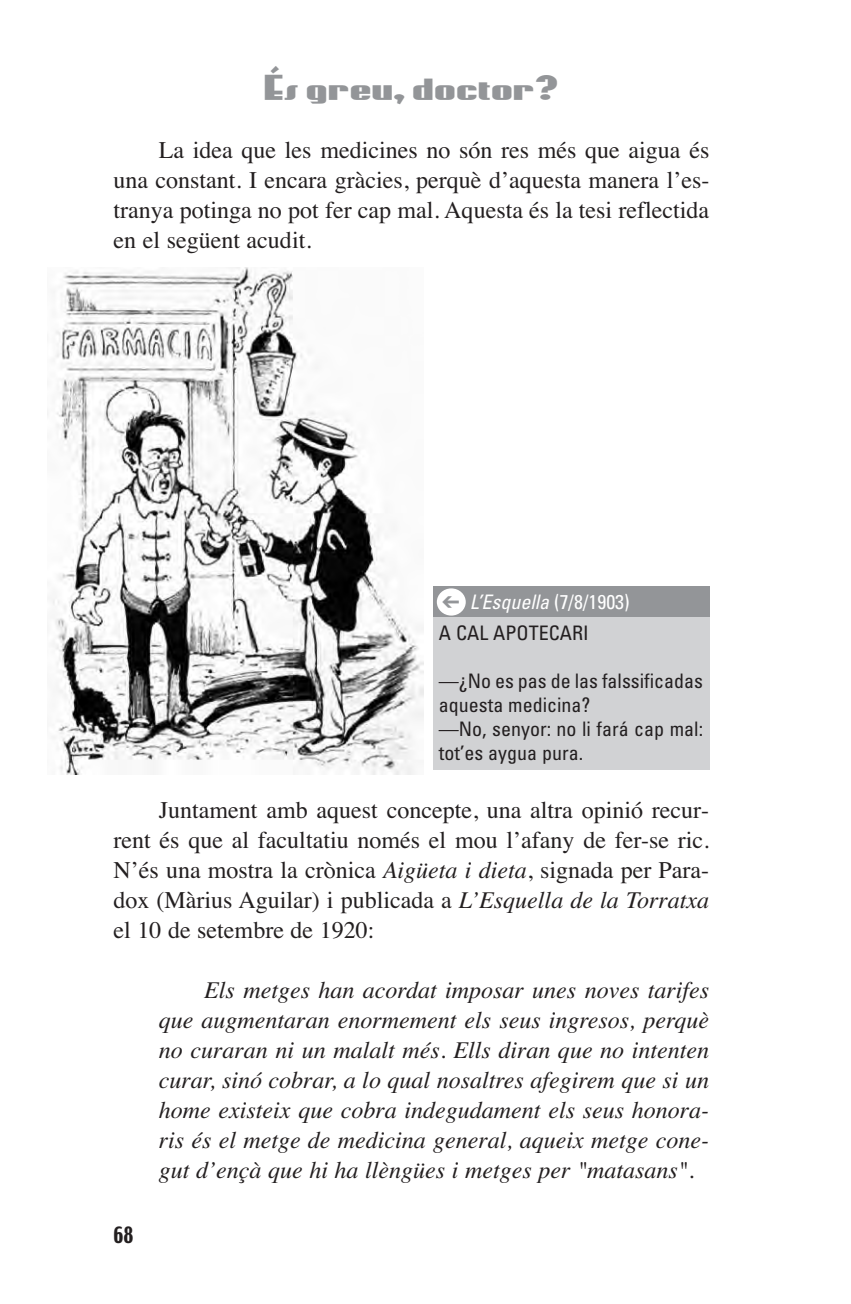
<style>
.page{position:relative;width:851px;height:1304px;background:#fff}
.page>*{position:absolute;margin:0;border:0;box-sizing:border-box;transform-origin:0 0}
.t1{font:36px "Coaster Poster";letter-spacing:.025em;color:#939598}
.t2{font:24px/30px "Times";color:#231f20;text-align:justify}
.t3{font:italic 24px/30px "Times";color:#231f20;text-align:justify}
.t4{font:condensed 20px/24px "Univers";color:#231f20}
.t5{font:italic condensed 20px "Univers";color:#fff}
.t6{font:20px "Techno";color:#231f20}
.s1{font-style:normal}
.s2{font-style:italic}
</style>
<div class="page">
<img style="left:47px;top:267px;width:376px;height:507px">
<div style="left:433px;top:586px;width:276px;height:184px;background:#d1d2d4"></div>
<div style="left:433px;top:586px;width:276px;height:31px;background:#939598"></div>
<div style="left:437px;top:588px;width:28px;height:28px;background:#fff;border-radius:50%"></div>
<h1 class="t1" style="left:264px;top:65px;width:295px">És greu, doctor?</h1>
<p class="t2" style="left:113px;top:135px;width:597px;text-indent:45px">La idea que les medicines no són res més que aigua és una constant. I encara gràcies, perquè d’aquesta manera l’es&shy;tranya potinga no pot fer cap mal. Aquesta és la tesi reflectida en el següent acudit.</p>
<p class="t5" style="left:470px;top:594px;width:161px">L’Esquella <span class="s1">(7/8/1903)</span></p>
<p class="t4" style="left:439px;top:622px;width:151px">A CAL APOTECARI</p>
<p class="t4" style="left:439px;top:670px;width:266px">—¿No es pas de las falssificadas aquesta medicina?<br>—No, senyor: no li fará cap mal: tot’es aygua pura.</p>
<p class="t2" style="left:113px;top:795px;width:597px;text-indent:45px">Juntament amb aquest concepte, una altra opinió recur&shy;rent és que al facultatiu només el mou l’afany de fer-se ric.<br>N’és una mostra la crònica <span class="s2">Aigüeta i dieta</span>, signada per Para&shy;dox (Màrius Aguilar) i publicada a <span class="s2">L’Esquella de la Torratxa </span>el 10 de setembre de 1920:</p>
<p class="t6" style="left:113px;top:1225px;width:21px">68</p>
<p class="t3" style="left:159px;top:975px;width:552px;text-indent:45px">Els metges han acordat imposar unes noves tarifes que augmentaran enormement els seus ingresos, perquè no curaran ni un malalt més. Ells diran que no intenten curar, sinó cobrar, a lo qual nosaltres afegirem que si un home existeix que cobra indegudament els seus honora&shy;ris és el metge de medicina general, aqueix metge cone&shy;gut d’ençà que hi ha llèngües i metges per "matasans".</p>
</div>
